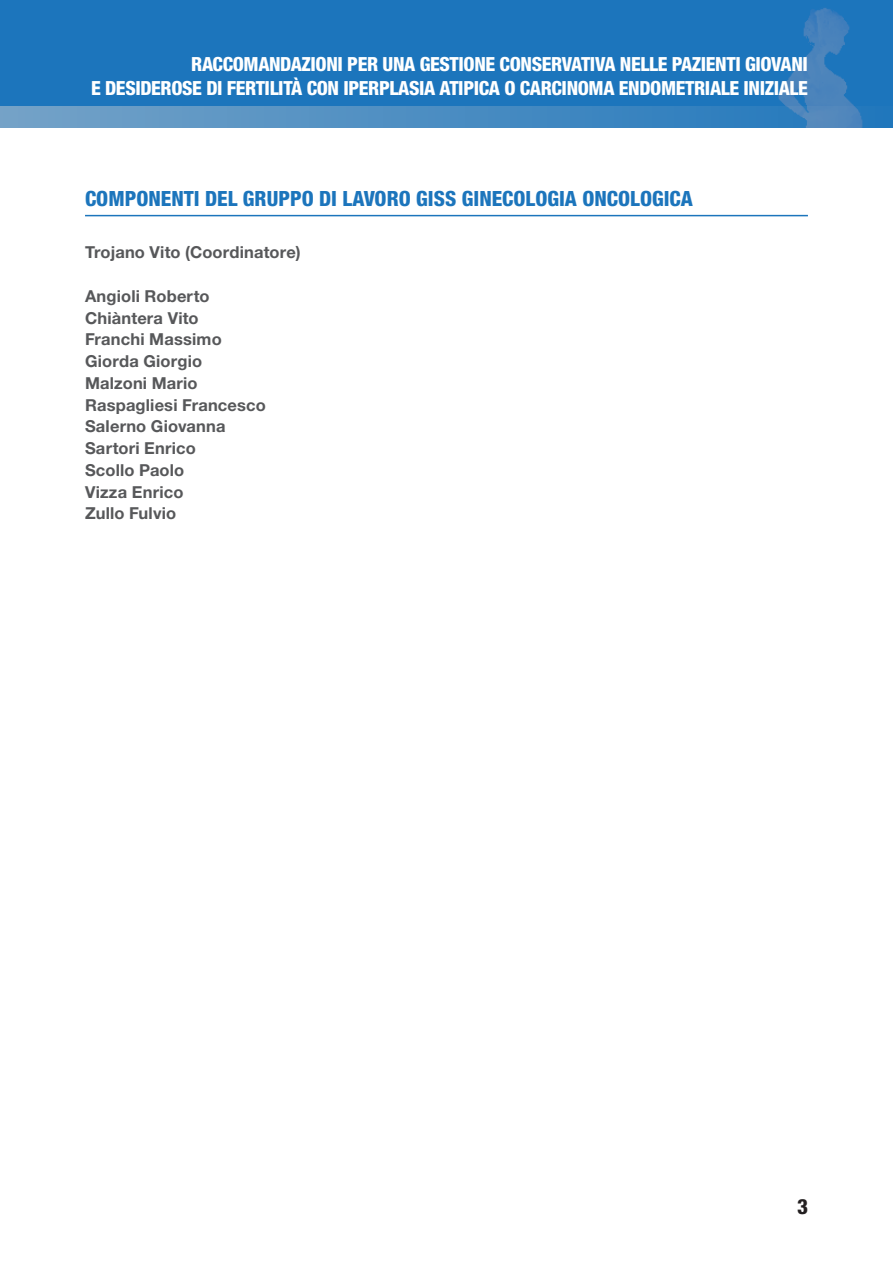
<style>
.page{position:relative;width:893px;height:1263px;background:#fff}
.page>*{position:absolute;margin:0;border:0;box-sizing:border-box;transform-origin:0 0}
.T2_-_Biblio{font:800 condensed 21px "Helvetica Neue LT Std";color:#1c75bc}
.t1{font:800 condensed 21px "Helvetica Neue LT Std";color:#231f20}
.t2{font:800 condensed 19.5px/24px "Helvetica Neue LT Std";letter-spacing:-.02em;color:#fff;text-align:right}
.Testo{font:700 16.5px "Helvetica Neue LT Std";letter-spacing:.01em;color:#57585a}
</style>
<div class="page">
<div style="left:0;top:0;width:893px;height:128px;background:#1c75bc"></div>
<img style="left:778px;top:8px;width:76px;height:98px">
<svg style="left:0;top:106px;width:863px;height:22px;background:#4e8ec1"></svg>
<hr style="left:85px;top:215px;width:723px;height:1px;background:#1c75bc">
<p class="t2" style="left:91px;top:52px;width:718px">RACCOMANDAZIONI PER UNA GESTIONE CONSERVATIVA NELLE PAZIENTI GIOVANI<br>E DESIDEROSE DI FERTILITÀ CON IPERPLASIA ATIPICA O CARCINOMA ENDOMETRIALE INIZIALE</p>
<p class="T2_-_Biblio" style="left:85px;top:186px;width:609px">COMPONENTI DEL GRUPPO DI LAVORO GISS GINECOLOGIA ONCOLOGICA</p>
<p class="Testo" style="left:85px;top:242px;width:217px">Trojano Vito (Coordinatore)</p>
<p class="Testo" style="left:85px;top:286px;width:126px">Angioli Roberto</p>
<p class="Testo" style="left:85px;top:307px;width:115px">Chiàntera Vito</p>
<p class="Testo" style="left:85px;top:329px;width:138px">Franchi Massimo</p>
<p class="Testo" style="left:85px;top:351px;width:119px">Giorda Giorgio</p>
<p class="Testo" style="left:85px;top:373px;width:114px">Malzoni Mario</p>
<p class="Testo" style="left:85px;top:394px;width:182px">Raspagliesi Francesco</p>
<p class="Testo" style="left:85px;top:416px;width:142px">Salerno Giovanna</p>
<p class="Testo" style="left:85px;top:438px;width:112px">Sartori Enrico</p>
<p class="Testo" style="left:85px;top:460px;width:101px">Scollo Paolo</p>
<p class="Testo" style="left:85px;top:481px;width:100px">Vizza Enrico</p>
<p class="Testo" style="left:85px;top:503px;width:93px">Zullo Fulvio</p>
<p class="t1" style="left:797px;top:1194px;width:12px">3</p>
</div>
